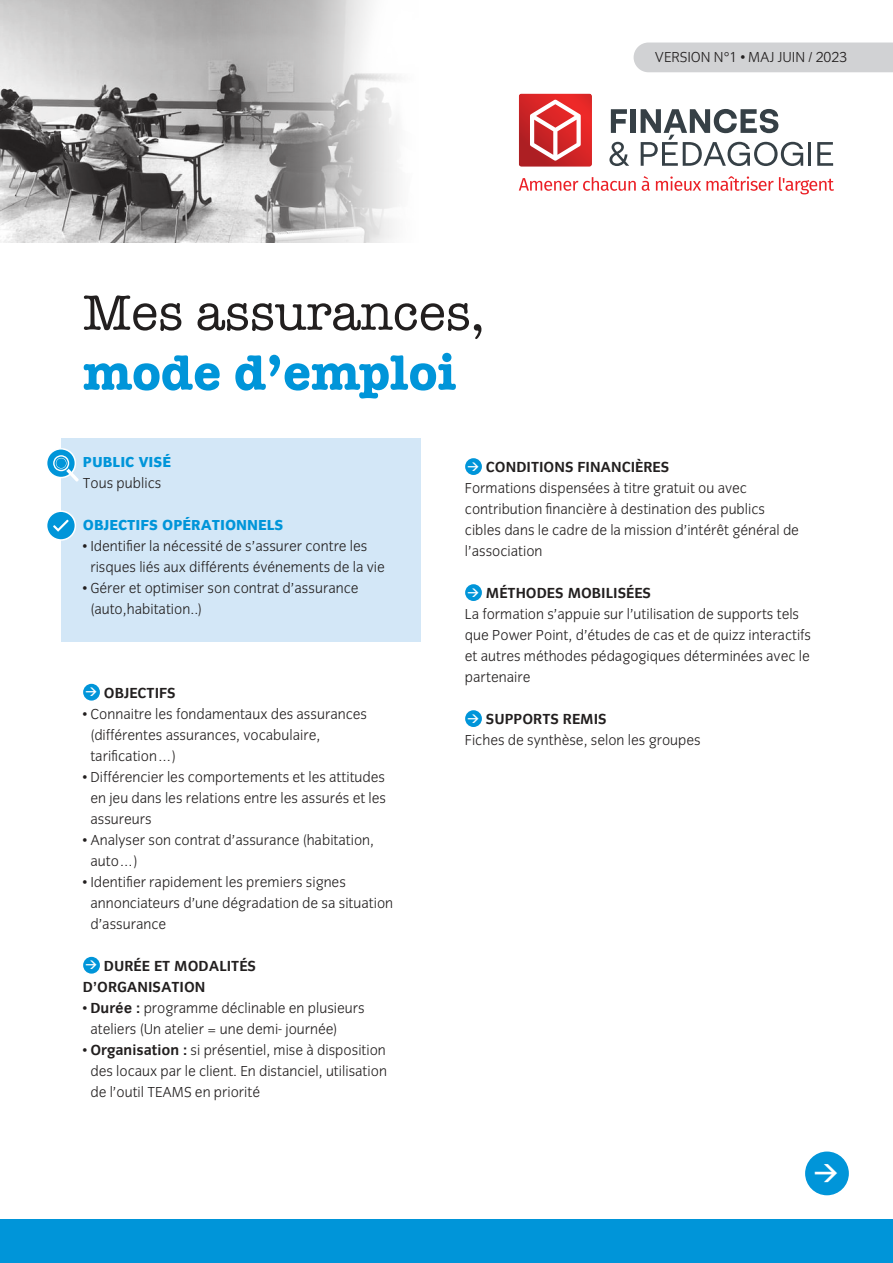
<style>
.page{position:relative;width:893px;height:1263px;background:#fff}
.page>*{position:absolute;margin:0;border:0;box-sizing:border-box;transform-origin:0 0}
.t1{font:51px "American Typewriter";color:#221f1f}
.t2{font:700 51px "American Typewriter";color:#0095d9}
.t3{font:700 23.85px "DIN";color:#fff}
.t4{font:15px/21px "Congress Sans Light Std";color:#221f1f}
.t5{font:700 15px/21px "Congress Sans Std";color:#221f1f}
.t6{font:15px "Congress Sans Ex Bold Std";color:#0095d9}
.s1{font-family:"Congress Sans Std";font-weight:700}
</style>
<div class="page">
<img style="left:0;top:0;width:399px;height:242px">
<div style="left:61px;top:438px;width:360px;height:204px;background:#d3e7f7"></div>
<div style="left:83px;top:684px;width:17px;height:17px;background:#0095d9;border-radius:50%"></div>
<div style="left:83px;top:957px;width:17px;height:17px;background:#0095d9;border-radius:50%"></div>
<div style="left:465px;top:458px;width:17px;height:17px;background:#0095d9;border-radius:50%"></div>
<div style="left:465px;top:584px;width:17px;height:17px;background:#0095d9;border-radius:50%"></div>
<div style="left:465px;top:710px;width:17px;height:17px;background:#0095d9;border-radius:50%"></div>
<div style="left:805px;top:1151px;width:44px;height:44px;background:#0095d9;border-radius:50%"></div>
<div style="left:47px;top:449px;width:28px;height:28px;background:#0095d9;border-radius:50%"></div>
<div style="left:46px;top:448px;width:30px;height:30px;border:2px solid #fff;border-radius:50%"></div>
<div style="left:47px;top:511px;width:28px;height:29px;background:#0095d9;border-radius:50%"></div>
<div style="left:46px;top:510px;width:30px;height:31px;border:2px solid #fff;border-radius:50%"></div>
<svg style="left:53px;top:455px;width:26px;height:27px"></svg>
<svg style="left:53px;top:520px;width:16px;height:12px"></svg>
<div style="left:0;top:1219px;width:893px;height:44px;background:#0095d9"></div>
<svg style="left:519px;top:177px;width:117px;height:14px"></svg>
<svg style="left:642px;top:176px;width:8px;height:15px"></svg>
<svg style="left:656px;top:176px;width:178px;height:18px"></svg>
<svg style="left:611px;top:109px;width:16px;height:24px"></svg>
<div style="left:631px;top:109px;width:5px;height:24px;background:#364046"></div>
<svg style="left:609px;top:142px;width:20px;height:24px"></svg>
<svg style="left:641px;top:109px;width:162px;height:57px"></svg>
<hr style="left:808px;top:142px;width:3px;height:24px;background:#364046">
<svg style="left:817px;top:142px;width:16px;height:24px"></svg>
<img style="left:519px;top:94px;width:73px;height:73px">
<svg style="left:530px;top:100px;width:51px;height:61px"></svg>
<div style="left:634px;top:43px;width:259px;height:29px;background:#d1d2d4"></div>
<h1 class="t1" style="left:83px;top:285px;width:403px">Mes assurances,</h1>
<h1 class="t2" style="left:83px;top:352px;width:375px">mode d’emploi</h1>
<p class="t4" style="left:655px;top:47px;width:194px">VERSION N°1 • MAJ JUIN / 2023</p>
<p class="t6" style="left:83px;top:453px;width:90px">PUBLIC VISÉ</p>
<p class="t4" style="left:83px;top:472px;width:80px">Tous publics</p>
<p class="t6" style="left:83px;top:516px;width:202px">OBJECTIFS OPÉRATIONNELS</p>
<p class="t4" style="left:90px;top:535px;width:296px;text-indent:-8px">• Identifier la nécessité de s’assurer contre les risques liés aux différents événements de la vie</p>
<p class="t4" style="left:90px;top:577px;width:270px;text-indent:-8px">• Gérer et optimiser son contrat d’assurance (auto,habitation..)</p>
<p class="t5" style="left:85px;top:682px;width:92px"><sup>&gt;</sup> OBJECTIFS</p>
<p class="t4" style="left:90px;top:703px;width:278px;text-indent:-7px">• Connaitre les fondamentaux des assurances (différentes assurances, vocabulaire, tarification…)</p>
<p class="t4" style="left:90px;top:766px;width:297px;text-align:justify;text-indent:-8px">• Différencier les comportements et les attitudes en jeu dans les relations entre les assurés et les assureurs</p>
<p class="t4" style="left:90px;top:829px;width:285px;text-indent:-8px">• Analyser son contrat d’assurance (habitation, auto…)</p>
<p class="t4" style="left:90px;top:871px;width:304px;text-indent:-8px">• Identifier rapidement les premiers signes annonciateurs d’une dégradation de sa situation d’assurance</p>
<p class="t5" style="left:83px;top:955px;width:175px"><sup>&gt;</sup> DURÉE ET MODALITÉS<br>D’ORGANISATION</p>
<p class="t4" style="left:90px;top:997px;width:276px;text-indent:-7px">• <span class="s1">Durée :</span> programme déclinable en plusieurs ateliers (Un atelier = une demi- journée)</p>
<p class="t4" style="left:90px;top:1039px;width:298px;text-align:justify;text-indent:-8px">• <span class="s1">Organisation :</span> si présentiel, mise à disposition des locaux par le client. En distanciel, utilisation de l’outil TEAMS en priorité</p>
<p class="t5" style="left:467px;top:457px;width:203px"><sup>&gt;</sup> CONDITIONS FINANCIÈRES</p>
<p class="t4" style="left:465px;top:478px;width:336px">Formations dispensées à titre gratuit ou avec contribution financière à destination des publics cibles dans le cadre de la mission d’intérêt général de l’association</p>
<p class="t5" style="left:467px;top:583px;width:185px"><sup>&gt;</sup> MÉTHODES MOBILISÉES</p>
<p class="t4" style="left:465px;top:604px;width:348px">La formation s’appuie sur l’utilisation de supports tels que Power Point, d’études de cas et de quizz interactifs et autres méthodes pédagogiques déterminées avec le partenaire</p>
<p class="t5" style="left:467px;top:709px;width:141px"><sup>&gt;</sup> SUPPORTS REMIS</p>
<p class="t4" style="left:465px;top:730px;width:237px">Fiches de synthèse, selon les groupes</p>
<h2 class="t3" style="left:814px;top:1164px;width:26px">&gt;</h2>
</div>
